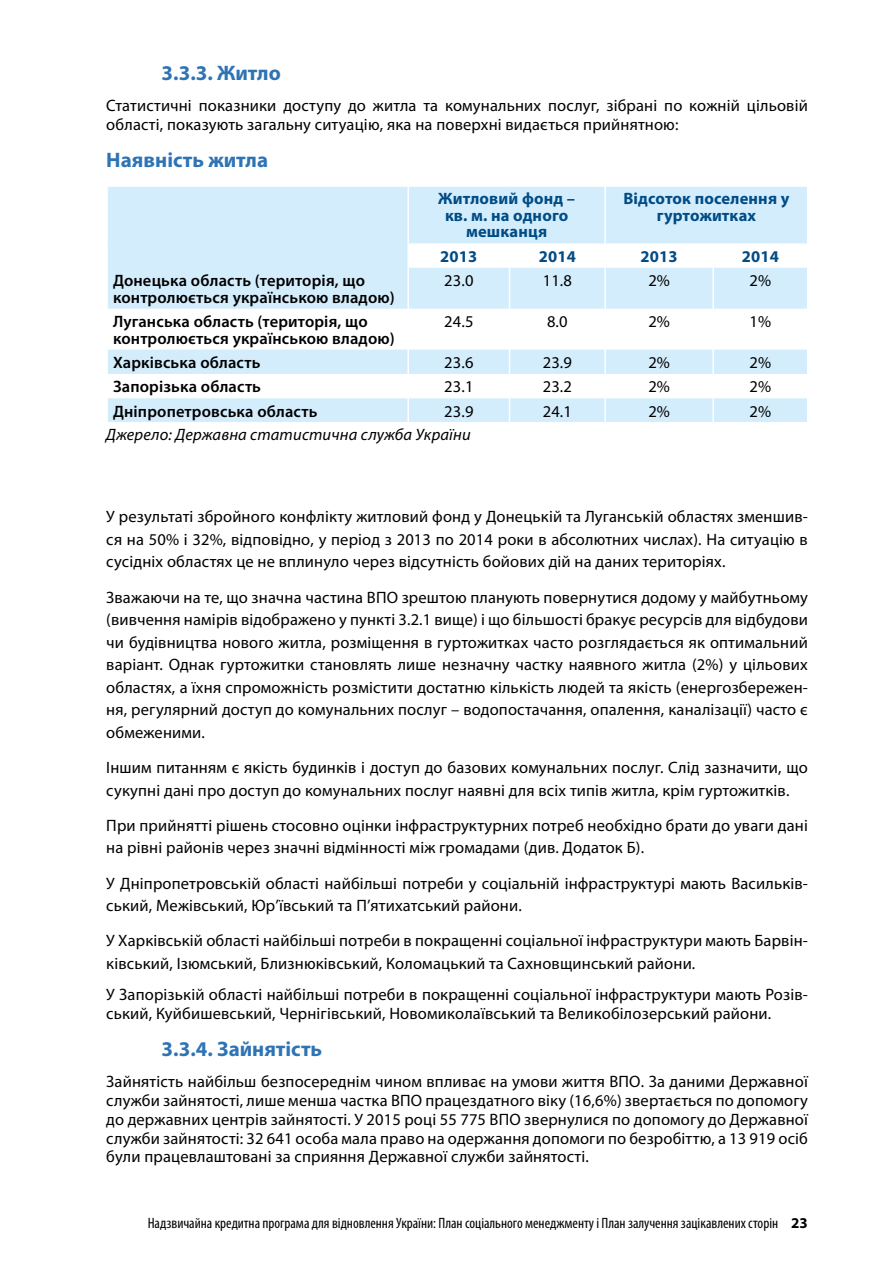
<style>
.page{position:relative;width:893px;height:1263px;background:#fff}
.page>*{position:absolute;margin:0;border:0;box-sizing:border-box;transform-origin:0 0}
.t1{font:700 21px "Myriad Pro";color:#2e74b5}
.t2{font:16.5px/22.5px "Myriad Pro";letter-spacing:.01em;color:#000}
.t3{font:600 16.5px/16.5px "Myriad Pro";letter-spacing:.01em;color:#000}
.t4{font:700 16.5px/16.5px "Myriad Pro";letter-spacing:.01em;color:#004c86;text-align:center}
.t5{font:italic 16.5px "Myriad Pro";letter-spacing:.01em;color:#000}
.t6{font:condensed 15px "Myriad Pro";color:#000}
.s1{font-weight:700;font-stretch:normal}
</style>
<div class="page">
<svg style="left:108px;top:187px;width:699px;height:235px;fill:#d4edfc"></svg>
<hr style="left:407px;top:187px;width:2px;height:56px;background:#fff">
<hr style="left:604px;top:187px;width:2px;height:56px;background:#fff">
<hr style="left:407px;top:243px;width:2px;height:25px;background:#fff">
<svg style="left:509px;top:243px;width:1px;height:25px"></svg>
<hr style="left:604px;top:243px;width:2px;height:25px;background:#fff">
<hr style="left:712px;top:243px;width:2px;height:25px;background:#fff">
<hr style="left:407px;top:268px;width:2px;height:41px;background:#fff">
<hr style="left:509px;top:268px;width:1px;height:41px;background:#fff">
<hr style="left:604px;top:268px;width:2px;height:41px;background:#fff">
<hr style="left:712px;top:268px;width:2px;height:41px;background:#fff">
<hr style="left:407px;top:309px;width:2px;height:41px;background:#fff">
<hr style="left:509px;top:309px;width:1px;height:41px;background:#fff">
<hr style="left:604px;top:309px;width:2px;height:41px;background:#fff">
<hr style="left:712px;top:309px;width:2px;height:41px;background:#fff">
<hr style="left:407px;top:350px;width:2px;height:24px;background:#fff">
<hr style="left:604px;top:350px;width:2px;height:24px;background:#fff">
<hr style="left:712px;top:350px;width:2px;height:24px;background:#fff">
<hr style="left:407px;top:374px;width:2px;height:24px;background:#fff">
<hr style="left:604px;top:374px;width:2px;height:24px;background:#fff">
<hr style="left:712px;top:374px;width:2px;height:24px;background:#fff">
<hr style="left:407px;top:398px;width:2px;height:24px;background:#fff">
<svg style="left:509px;top:350px;width:1px;height:72px"></svg>
<hr style="left:604px;top:398px;width:2px;height:24px;background:#fff">
<hr style="left:712px;top:398px;width:2px;height:24px;background:#fff">
<p class="t1" style="left:162px;top:59px;width:121px">3.3.3. Житло</p>
<p class="t2" style="left:106px;top:96px;width:703px;line-height:18.8px">Статистичні показники доступу до житла та комунальних послуг, зібрані по кожній цільовій області, показують загальну ситуацію, яка на поверхні видається прийнятною:</p>
<p class="t1" style="left:106px;top:146px;width:163px">Наявність житла</p>
<p class="t4" style="left:438px;top:190px;width:138px">Житловий фонд – кв. м. на одного мешканця</p>
<p class="t4" style="left:623px;top:190px;width:167px">Відсоток поселення у гуртожитках</p>
<p class="t4" style="left:440px;top:247px;width:39px">2013</p>
<p class="t4" style="left:539px;top:247px;width:39px">2014</p>
<p class="t4" style="left:641px;top:247px;width:39px">2013</p>
<p class="t4" style="left:742px;top:247px;width:39px">2014</p>
<p class="t3" style="left:113px;top:272px;width:283px">Донецька область (територія, що контролюється українською владою)</p>
<p class="t2" style="left:444px;top:269px;width:31px">23.0</p>
<p class="t2" style="left:543px;top:269px;width:31px">11.8</p>
<p class="t2" style="left:648px;top:269px;width:23px">2%</p>
<p class="t2" style="left:750px;top:269px;width:23px">2%</p>
<p class="t3" style="left:113px;top:313px;width:283px">Луганська область (територія, що контролюється українською владою)</p>
<p class="t2" style="left:444px;top:310px;width:31px">24.5</p>
<p class="t2" style="left:547px;top:310px;width:22px">8.0</p>
<p class="t2" style="left:648px;top:310px;width:23px">2%</p>
<p class="t2" style="left:750px;top:310px;width:23px">1%</p>
<p class="t3" style="left:113px;top:354px;width:149px">Харківська область</p>
<p class="t2" style="left:444px;top:351px;width:31px">23.6</p>
<p class="t2" style="left:543px;top:351px;width:31px">23.9</p>
<p class="t2" style="left:648px;top:351px;width:23px">2%</p>
<p class="t2" style="left:750px;top:351px;width:23px">2%</p>
<p class="t3" style="left:113px;top:378px;width:149px">Запорізька область</p>
<p class="t2" style="left:444px;top:375px;width:31px">23.1</p>
<p class="t2" style="left:543px;top:375px;width:31px">23.2</p>
<p class="t2" style="left:648px;top:375px;width:23px">2%</p>
<p class="t2" style="left:750px;top:375px;width:23px">2%</p>
<p class="t3" style="left:113px;top:402px;width:206px">Дніпропетровська область</p>
<p class="t2" style="left:444px;top:400px;width:31px">23.9</p>
<p class="t2" style="left:543px;top:400px;width:31px">24.1</p>
<p class="t2" style="left:648px;top:400px;width:23px">2%</p>
<p class="t2" style="left:750px;top:400px;width:23px">2%</p>
<p class="t5" style="left:106px;top:425px;width:366px">Джерело: Державна статистична служба України</p>
<p class="t2" style="left:106px;top:505px;width:703px;text-align:justify">У результаті збройного конфлікту житловий фонд у Донецькій та Луганській областях зменшив&shy;ся на 50% і 32%, відповідно, у період з 2013 по 2014 роки в абсолютних числах). На ситуацію в сусідніх областях це не вплинуло через відсутність бойових дій на даних територіях.</p>
<p class="t2" style="left:106px;top:586px;width:703px;text-align:justify">Зважаючи на те, що значна частина ВПО зрештою планують повернутися додому у майбутньому (вивчення намірів відображено у пункті 3.2.1 вище) і що більшості бракує ресурсів для відбудови чи будівництва нового житла, розміщення в гуртожитках часто розглядається як оптимальний варіант. Однак гуртожитки становлять лише незначну частку наявного житла (2%) у цільових областях, а їхня спроможність розмістити достатню кількість людей та якість (енергозбережен&shy;ня, регулярний доступ до комунальних послуг – водопостачання, опалення, каналізації) часто є обмеженими.</p>
<p class="t2" style="left:106px;top:756px;width:703px">Іншим питанням є якість будинків і доступ до базових комунальних послуг. Слід зазначити, що сукупні дані про доступ до комунальних послуг наявні для всіх типів житла, крім гуртожитків.</p>
<p class="t2" style="left:106px;top:814px;width:703px">При прийнятті рішень стосовно оцінки інфраструктурних потреб необхідно брати до уваги дані на рівні районів через значні відмінності між громадами (див. Додаток Б).</p>
<p class="t2" style="left:106px;top:871px;width:703px">У Дніпропетровській області найбільші потреби у соціальній інфраструктурі мають Васильків&shy;ський, Межівський, Юр’ївський та П’ятихатський райони.</p>
<p class="t2" style="left:106px;top:929px;width:703px">У Харківській області найбільші потреби в покращенні соціальної інфраструктури мають Барвін&shy;ківський, Ізюмський, Близнюківський, Коломацький та Сахновщинський райони.</p>
<p class="t2" style="left:106px;top:985px;width:703px;line-height:18.8px">У Запорізькій області найбільші потреби в покращенні соціальної інфраструктури мають Розів&shy;ський, Куйбишевський, Чернігівський, Новомиколаївський та Великобілозерський райони.</p>
<p class="t1" style="left:162px;top:1035px;width:162px">3.3.4. Зайнятість</p>
<p class="t2" style="left:106px;top:1072px;width:703px;line-height:18.8px;text-align:justify">Зайнятість найбільш безпосереднім чином впливає на умови життя ВПО. За даними Державної служби зайнятості, лише менша частка ВПО працездатного віку (16,6%) звертається по допомогу до державних центрів зайнятості. У 2015 році 55 775 ВПО звернулися по допомогу до Державної служби зайнятості: 32 641 особа мала право на одержання допомоги по безробіттю, а 13 919 осіб були працевлаштовані за сприяння Державної служби зайнятості.</p>
<p class="t6" style="left:148px;top:1214px;width:662px">Надзвичайна кредитна програма для відновлення України: План соціального менеджменту і План залучення зацікавлених сторін <span class="s1">23</span></p>
</div>
